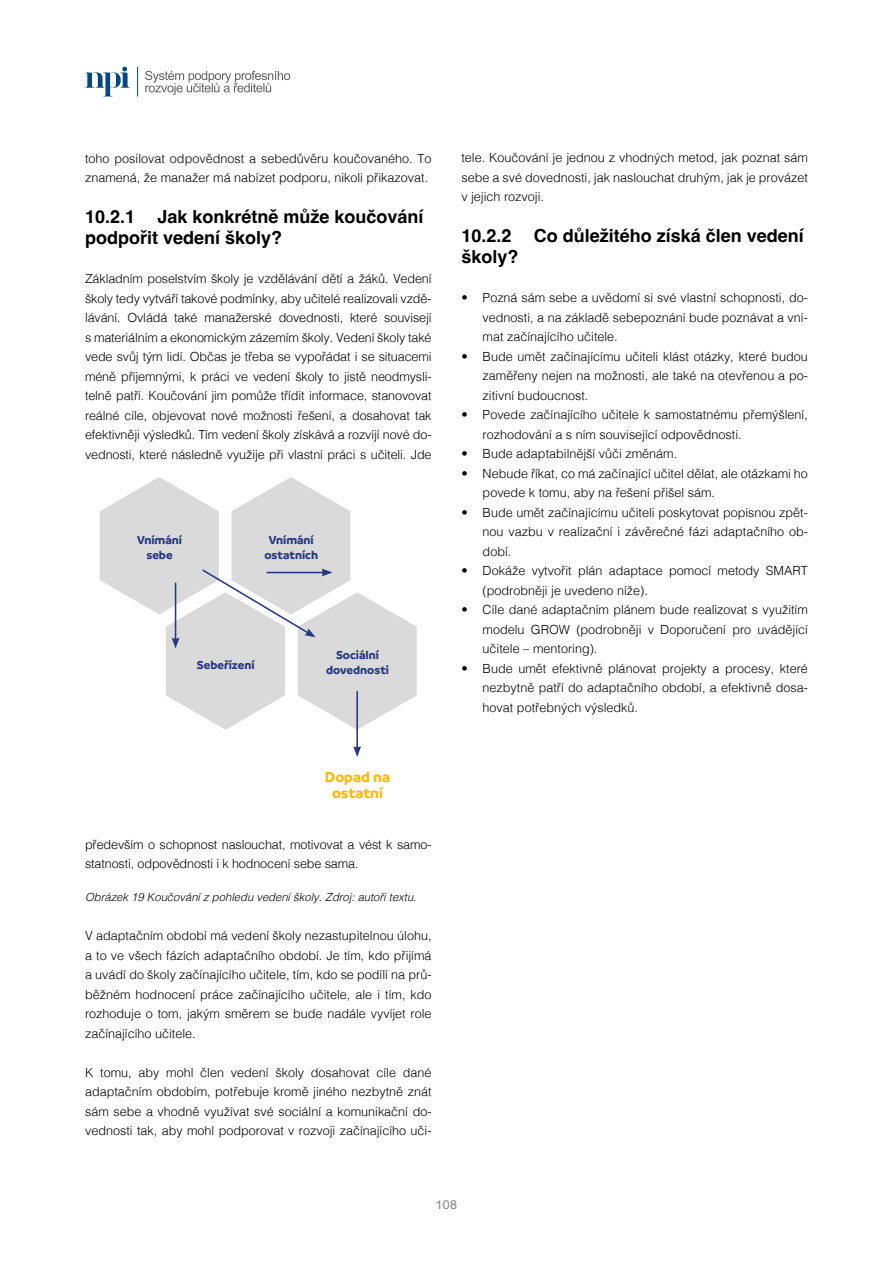
<style>
.page{position:relative;width:893px;height:1263px;background:#fff}
.page>*{position:absolute;margin:0;border:0;box-sizing:border-box;transform-origin:0 0}
.t1{font:700 18px/21.6px "Helvetica";color:#000}
.t2{font:700 15.45px/15.5px "Branding";color:#fbba09;text-align:center}
.t3{font:300 12.6px/19.5px "Helvetica";color:#000;text-align:justify}
.t4{font:12.6px "Helvetica";color:#858585}
.t5{font:700 12.45px/15.5px "Branding";color:#253780;text-align:center}
.t6{font:italic 300 11.25px "Helvetica";color:#000}
</style>
<div class="page">
<svg style="left:85px;top:67px;width:53px;height:29px"></svg>
<svg style="left:145px;top:71px;width:145px;height:24px"></svg>
<hr style="left:356px;top:691px;width:2px;height:57px;background:#253780">
<svg style="left:353px;top:746px;width:8px;height:11px"></svg>
<svg style="left:100px;top:477px;width:317px;height:253px"></svg>
<p class="t3" style="left:85px;top:147px;width:348px">toho posilovat odpovědnost a sebedůvěru koučovaného. To znamená, že manažer má nabízet podporu, nikoli přikazovat.</p>
<h1 class="t1" style="left:85px;top:208px;width:340px">10.2.1 Jak konkrétně může koučování podpořit vedení školy?</h1>
<p class="t3" style="left:85px;top:268px;width:348px">Základním poselstvím školy je vzdělávání dětí a žáků. Vedení školy tedy vytváří takové podmínky, aby učitelé realizovali vzdě&shy;lávání. Ovládá také manažerské dovednosti, které souvisejí s materiálním a ekonomickým zázemím školy. Vedení školy také vede svůj tým lidí. Občas je třeba se vypořádat i se situacemi méně příjemnými, k práci ve vedení školy to jistě neodmysli&shy;telně patří. Koučování jim pomůže třídit informace, stanovovat reálné cíle, objevovat nové možnosti řešení, a dosahovat tak efektivněji výsledků. Tím vedení školy získává a rozvíjí nové do&shy;vednosti, které následně využije při vlastní práci s učiteli. Jde</p>
<p class="t5" style="left:137px;top:532px;width:47px">Vnímání sebe</p>
<p class="t5" style="left:264px;top:532px;width:55px">Vnímání ostatních</p>
<p class="t5" style="left:197px;top:657px;width:59px">Sebeřízení</p>
<p class="t5" style="left:326px;top:647px;width:65px">Sociální dovednosti</p>
<p class="t2" style="left:325px;top:770px;width:67px">Dopad na ostatní</p>
<p class="t3" style="left:85px;top:833px;width:348px">především o schopnost naslouchat, motivovat a vést k samo&shy;statnosti, odpovědnosti i k hodnocení sebe sama.</p>
<p class="t6" style="left:85px;top:887px;width:333px">Obrázek 19 Koučování z pohledu vedení školy. Zdroj: autoři textu.</p>
<p class="t3" style="left:85px;top:925px;width:348px">V adaptačním období má vedení školy nezastupitelnou úlohu, a to ve všech fázích adaptačního období. Je tím, kdo přijímá a uvádí do školy začínajícího učitele, tím, kdo se podílí na prů&shy;běžném hodnocení práce začínajícího učitele, ale i tím, kdo rozhoduje o tom, jakým směrem se bude nadále vyvíjet role začínajícího učitele.</p>
<p class="t3" style="left:85px;top:1061px;width:348px">K tomu, aby mohl člen vedení školy dosahovat cíle dané adaptačním obdobím, potřebuje kromě jiného nezbytně znát sám sebe a vhodně využívat své sociální a komunikační do&shy;vednosti tak, aby mohl podporovat v rozvoji začínajícího uči-</p>
<p class="t3" style="left:461px;top:147px;width:348px">tele. Koučování je jednou z vhodných metod, jak poznat sám sebe a své dovednosti, jak naslouchat druhým, jak je provázet v jejich rozvoji.</p>
<h1 class="t1" style="left:461px;top:227px;width:344px">10.2.2 Co důležitého získá člen vedení školy?</h1>
<p class="t3" style="left:483px;top:287px;width:327px;text-indent:-21px">• Pozná sám sebe a uvědomí si své vlastní schopnosti, do&shy;vednosti, a na základě sebepoznání bude poznávat a vní&shy;mat začínajícího učitele.</p>
<p class="t3" style="left:483px;top:345px;width:327px;text-indent:-21px">• Bude umět začínajícímu učiteli klást otázky, které budou zaměřeny nejen na možnosti, ale také na otevřenou a po&shy;zitivní budoucnost.</p>
<p class="t3" style="left:483px;top:404px;width:327px;text-indent:-21px">• Povede začínajícího učitele k samostatnému přemýšlení, rozhodování a s ním související odpovědnosti.</p>
<p class="t3" style="left:461px;top:443px;width:217px">• Bude adaptabilnější vůči změnám.</p>
<p class="t3" style="left:483px;top:462px;width:327px;text-indent:-21px">• Nebude říkat, co má začínající učitel dělat, ale otázkami ho povede k tomu, aby na řešení přišel sám.</p>
<p class="t3" style="left:483px;top:502px;width:327px;text-indent:-21px">• Bude umět začínajícímu učiteli poskytovat popisnou zpět&shy;nou vazbu v realizační i závěrečné fázi adaptačního ob&shy;dobí.</p>
<p class="t3" style="left:483px;top:560px;width:327px;text-indent:-21px">• Dokáže vytvořit plán adaptace pomocí metody SMART (podrobněji je uvedeno níže).</p>
<p class="t3" style="left:483px;top:599px;width:327px;text-indent:-21px">• Cíle dané adaptačním plánem bude realizovat s využitím modelu GROW (podrobněji v Doporučení pro uvádějící učitele – mentoring).</p>
<p class="t3" style="left:483px;top:658px;width:327px;text-indent:-21px">• Bude umět efektivně plánovat projekty a procesy, které nezbytně patří do adaptačního období, a efektivně dosa&shy;hovat potřebných výsledků.</p>
<p class="t4" style="left:436px;top:1195px;width:23px">108</p>
</div>
